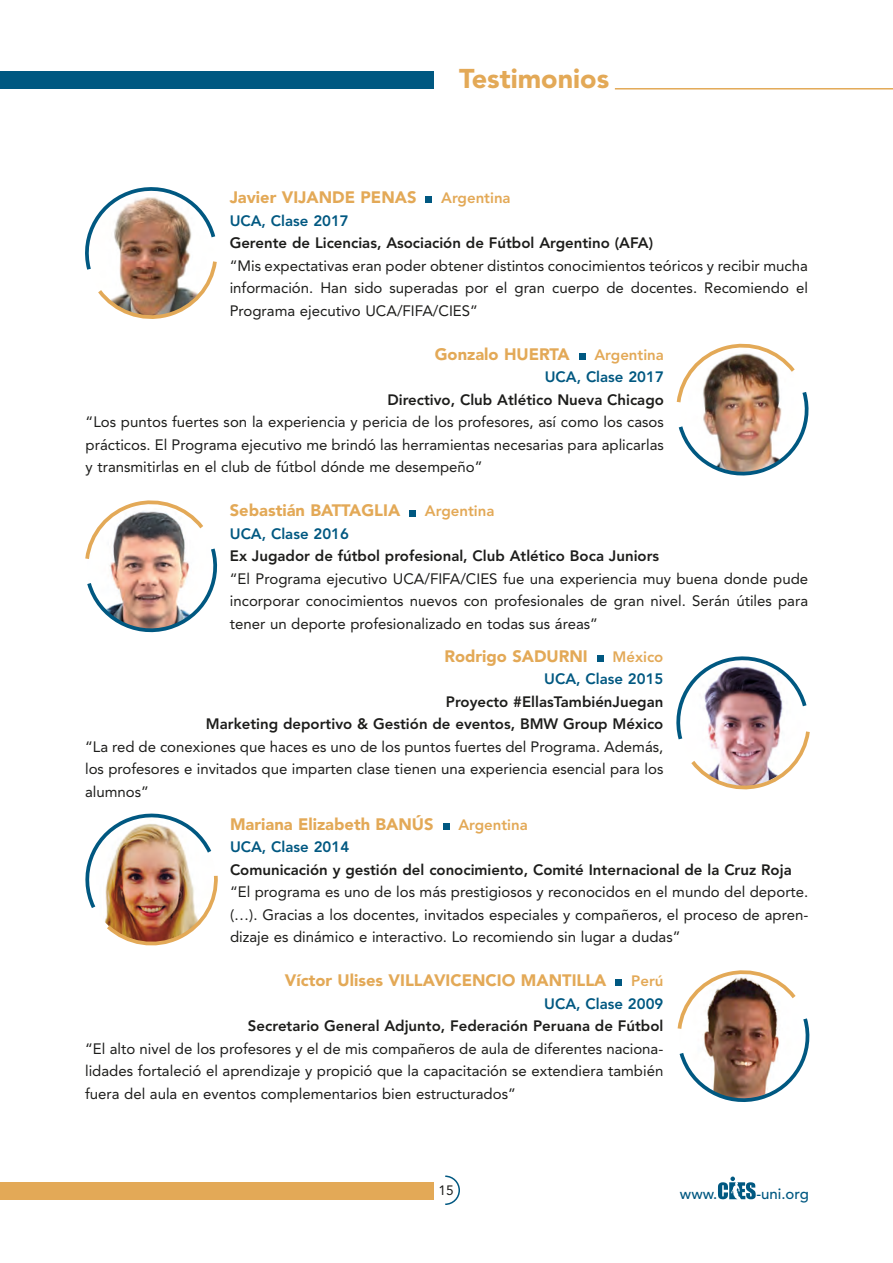
<style>
.page{position:relative;width:893px;height:1263px;background:#fff}
.page>*{position:absolute;margin:0;border:0;box-sizing:border-box;transform-origin:0 0}
.t1{font:900 27px "Avenir LT Std";color:#e3a957}
.t2{font:900 16.5px "Avenir LT Std";color:#e3a957}
.t3{font:15px/22.5px "Avenir LT Std";color:#1d1d1b;text-align:justify}
.t4{font:800 15px/22.5px "Avenir LT Std";color:#1d1d1b;text-align:right}
.t5{font:800 15px "Avenir LT Std";color:#005881}
.t6{font:800 15px "Avenir LT Std";color:#e3a957}
.t7{font:500 15px "Avenir LT Std";color:#005881}
.t8{font:13.5px "Avenir LT Std";color:#1d1d1b}
</style>
<div class="page">
<div style="left:0;top:71px;width:434px;height:17px;background:#005881"></div>
<hr style="left:615px;top:88px;width:278px;height:2px;background:#e3a957">
<svg style="left:426px;top:197px;width:6px;height:6px"></svg>
<img style="left:85px;top:187px;width:132px;height:132px">
<div style="left:409px;top:510px;width:7px;height:6px;background:#005881"></div>
<img style="left:85px;top:500px;width:133px;height:133px">
<svg style="left:443px;top:823px;width:6px;height:6px"></svg>
<img style="left:85px;top:813px;width:133px;height:133px">
<div style="left:579px;top:353px;width:6px;height:7px;background:#005881"></div>
<img style="left:676px;top:343px;width:133px;height:133px">
<div style="left:597px;top:655px;width:6px;height:7px;background:#005881"></div>
<img style="left:676px;top:656px;width:134px;height:134px">
<svg style="left:616px;top:980px;width:6px;height:6px"></svg>
<svg style="left:677px;top:970px;width:133px;height:132px"></svg>
<div style="left:0;top:1182px;width:434px;height:17px;background:#e3a957"></div>
<svg style="left:445px;top:1175px;width:15px;height:30px"></svg>
<svg style="left:718px;top:1176px;width:38px;height:23px"></svg>
<h1 class="t1" style="left:459px;top:62px;width:151px">Testimonios</h1>
<p class="t2" style="left:230px;top:187px;width:188px">Javier VIJANDE PENAS</p>
<p class="t6" style="left:441px;top:189px;width:71px">Argentina</p>
<p class="t5" style="left:230px;top:211px;width:121px">UCA, Clase 2017</p>
<p class="t4" style="left:230px;top:232px;width:425px">Gerente de Licencias, Asociación de Fútbol Argentino (AFA)</p>
<p class="t3" style="left:230px;top:254px;width:580px">“Mis expectativas eran poder obtener distintos conocimientos teóricos y recibir mucha información. Han sido superadas por el gran cuerpo de docentes. Recomiendo el Programa ejecutivo UCA/FIFA/CIES”</p>
<p class="t2" style="left:435px;top:344px;width:136px">Gonzalo HUERTA</p>
<p class="t6" style="left:594px;top:346px;width:71px">Argentina</p>
<p class="t5" style="left:545px;top:368px;width:121px">UCA, Clase 2017</p>
<p class="t4" style="left:387px;top:388px;width:278px">Directivo, Club Atlético Nueva Chicago</p>
<p class="t3" style="left:86px;top:411px;width:580px">“Los puntos fuertes son la experiencia y pericia de los profesores, así como los casos prácticos. El Programa ejecutivo me brindó las herramientas necesarias para aplicarlas y transmitirlas en el club de fútbol dónde me desempeño”</p>
<p class="t2" style="left:230px;top:500px;width:172px">Sebastián BATTAGLIA</p>
<p class="t6" style="left:425px;top:502px;width:71px">Argentina</p>
<p class="t5" style="left:230px;top:525px;width:121px">UCA, Clase 2016</p>
<p class="t4" style="left:230px;top:545px;width:431px">Ex Jugador de fútbol profesional, Club Atlético Boca Juniors</p>
<p class="t3" style="left:230px;top:567px;width:580px">“El Programa ejecutivo UCA/FIFA/CIES fue una experiencia muy buena donde pude incorporar conocimientos nuevos con profesionales de gran nivel. Serán útiles para tener un deporte profesionalizado en todas sus áreas”</p>
<p class="t2" style="left:444px;top:646px;width:145px">Rodrigo SADURNI</p>
<p class="t6" style="left:613px;top:647px;width:52px">México</p>
<p class="t5" style="left:544px;top:670px;width:121px">UCA, Clase 2015</p>
<p class="t4" style="left:206px;top:690px;width:459px">Proyecto #EllasTambiénJuegan<br>Marketing deportivo &amp; Gestión de eventos, BMW Group México</p>
<p class="t3" style="left:85px;top:735px;width:580px">“La red de conexiones que haces es uno de los puntos fuertes del Programa. Además, los profesores e invitados que imparten clase tienen una experiencia esencial para los alumnos”</p>
<p class="t2" style="left:230px;top:814px;width:205px">Mariana Elizabeth BANÚS</p>
<p class="t6" style="left:458px;top:815px;width:71px">Argentina</p>
<p class="t5" style="left:230px;top:838px;width:121px">UCA, Clase 2014</p>
<p class="t4" style="left:230px;top:858px;width:563px">Comunicación y gestión del conocimiento, Comité Internacional de la Cruz Roja</p>
<p class="t3" style="left:230px;top:881px;width:580px">“El programa es uno de los más prestigiosos y reconocidos en el mundo del deporte. (…). Gracias a los docentes, invitados especiales y compañeros, el proceso de apren&shy;dizaje es dinámico e interactivo. Lo recomiendo sin lugar a dudas”</p>
<p class="t2" style="left:285px;top:970px;width:323px">Víctor Ulises VILLAVICENCIO MANTILLA</p>
<p class="t6" style="left:631px;top:972px;width:34px">Perú</p>
<p class="t5" style="left:544px;top:994px;width:121px">UCA, Clase 2009</p>
<p class="t4" style="left:248px;top:1015px;width:417px">Secretario General Adjunto, Federación Peruana de Fútbol</p>
<p class="t3" style="left:85px;top:1037px;width:580px">“El alto nivel de los profesores y el de mis compañeros de aula de diferentes naciona&shy;lidades fortaleció el aprendizaje y propició que la capacitación se extendiera también fuera del aula en eventos complementarios bien estructurados”</p>
<p class="t8" style="left:439px;top:1182px;width:17px">15</p>
<p class="t7" style="left:680px;top:1185px;width:39px">www.</p>
<p class="t7" style="left:756px;top:1185px;width:54px">-uni.org</p>
</div>
